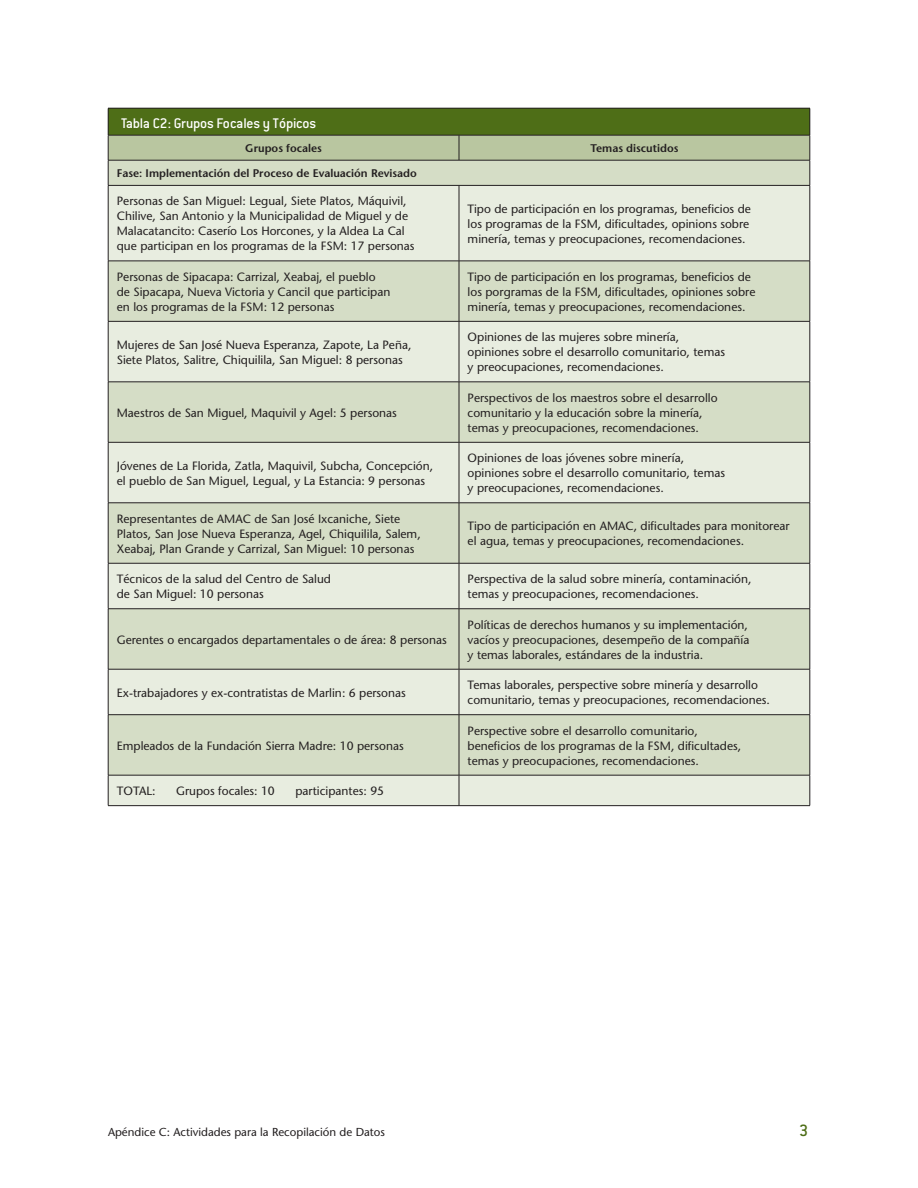
<style>
.page{position:relative;width:918px;height:1188px;background:#fff}
.page>*{position:absolute;margin:0;border:0;box-sizing:border-box;transform-origin:0 0}
.body_text{font:500 18px "Conduit ITC";color:#4e6e17}
.table_head{font:500 15.3px "Conduit ITC";letter-spacing:-.015em;color:#fff}
.table_text{font:12px/15px "Stone Sans";color:#231f20}
.body_text-2{font:11.55px "Stone Sans";color:#231f20}
.table_subhead_one_ro{font:600 11.1px "Stone Sans";color:#231f20}
.table_text_top{font:600 11.1px "Stone Sans";color:#231f20}
</style>
<div class="page">
<svg style="left:109px;top:186px;width:701px;height:619px;background:#dde3d2"></svg>
<hr style="left:459px;top:186px;width:1px;height:75px;background:#231f20">
<hr style="left:459px;top:261px;width:1px;height:60px;background:#231f20">
<hr style="left:459px;top:322px;width:1px;height:60px;background:#231f20">
<hr style="left:459px;top:382px;width:1px;height:60px;background:#231f20">
<hr style="left:459px;top:442px;width:1px;height:61px;background:#231f20">
<hr style="left:459px;top:503px;width:1px;height:60px;background:#231f20">
<hr style="left:459px;top:563px;width:1px;height:46px;background:#231f20">
<hr style="left:459px;top:609px;width:1px;height:60px;background:#231f20">
<hr style="left:459px;top:669px;width:1px;height:46px;background:#231f20">
<hr style="left:459px;top:715px;width:1px;height:60px;background:#231f20">
<hr style="left:459px;top:775px;width:1px;height:30px;background:#231f20">
<svg style="left:108px;top:108px;width:703px;height:77px;background:#98a979"></svg>
<hr style="left:108px;top:185px;width:351px;height:1px;background:#231f20">
<hr style="left:108px;top:186px;width:1px;height:75px;background:#231f20">
<hr style="left:459px;top:185px;width:351px;height:1px;background:#231f20">
<hr style="left:810px;top:186px;width:1px;height:75px;background:#231f20">
<hr style="left:108px;top:322px;width:1px;height:60px;background:#231f20">
<hr style="left:810px;top:322px;width:1px;height:60px;background:#231f20">
<hr style="left:108px;top:442px;width:1px;height:61px;background:#231f20">
<hr style="left:810px;top:442px;width:1px;height:61px;background:#231f20">
<hr style="left:108px;top:563px;width:1px;height:46px;background:#231f20">
<hr style="left:810px;top:563px;width:1px;height:46px;background:#231f20">
<hr style="left:108px;top:669px;width:1px;height:46px;background:#231f20">
<hr style="left:810px;top:669px;width:1px;height:46px;background:#231f20">
<hr style="left:108px;top:775px;width:1px;height:30px;background:#231f20">
<hr style="left:810px;top:775px;width:1px;height:30px;background:#231f20">
<hr style="left:108px;top:805px;width:351px;height:1px;background:#231f20">
<hr style="left:459px;top:805px;width:351px;height:1px;background:#231f20">
<hr style="left:108px;top:261px;width:351px;height:1px;background:#231f20">
<hr style="left:108px;top:261px;width:1px;height:60px;background:#231f20">
<hr style="left:459px;top:261px;width:351px;height:1px;background:#231f20">
<hr style="left:810px;top:261px;width:1px;height:60px;background:#231f20">
<hr style="left:108px;top:321px;width:351px;height:1px;background:#231f20">
<hr style="left:459px;top:321px;width:351px;height:1px;background:#231f20">
<hr style="left:108px;top:382px;width:351px;height:1px;background:#231f20">
<hr style="left:108px;top:382px;width:1px;height:60px;background:#231f20">
<hr style="left:459px;top:382px;width:351px;height:1px;background:#231f20">
<hr style="left:810px;top:382px;width:1px;height:60px;background:#231f20">
<hr style="left:108px;top:442px;width:351px;height:1px;background:#231f20">
<hr style="left:459px;top:442px;width:351px;height:1px;background:#231f20">
<hr style="left:108px;top:503px;width:351px;height:1px;background:#231f20">
<hr style="left:108px;top:503px;width:1px;height:60px;background:#231f20">
<hr style="left:459px;top:503px;width:351px;height:1px;background:#231f20">
<hr style="left:810px;top:503px;width:1px;height:60px;background:#231f20">
<hr style="left:108px;top:563px;width:351px;height:1px;background:#231f20">
<hr style="left:459px;top:563px;width:351px;height:1px;background:#231f20">
<hr style="left:108px;top:608px;width:351px;height:1px;background:#231f20">
<hr style="left:108px;top:609px;width:1px;height:60px;background:#231f20">
<hr style="left:459px;top:608px;width:351px;height:1px;background:#231f20">
<hr style="left:810px;top:609px;width:1px;height:60px;background:#231f20">
<hr style="left:108px;top:669px;width:351px;height:1px;background:#231f20">
<hr style="left:459px;top:669px;width:351px;height:1px;background:#231f20">
<hr style="left:108px;top:714px;width:351px;height:1px;background:#231f20">
<hr style="left:108px;top:715px;width:1px;height:60px;background:#231f20">
<hr style="left:459px;top:714px;width:351px;height:1px;background:#231f20">
<hr style="left:810px;top:715px;width:1px;height:60px;background:#231f20">
<hr style="left:108px;top:775px;width:351px;height:1px;background:#231f20">
<hr style="left:459px;top:775px;width:351px;height:1px;background:#231f20">
<p class="table_head" style="left:121px;top:114px;width:196px">Tabla C2: Grupos Focales y Tópicos</p>
<p class="table_text_top" style="left:245px;top:141px;width:78px">Grupos focales</p>
<p class="table_text_top" style="left:590px;top:141px;width:90px">Temas discutidos</p>
<p class="table_subhead_one_ro" style="left:117px;top:166px;width:302px">Fase: Implementación del Proceso de Evaluación Revisado</p>
<p class="table_text" style="left:117px;top:194px;width:299px">Personas de San Miguel: Legual, Siete Platos, Máquivil, Chilive, San Antonio y la Municipalidad de Miguel y de Malacatancito: Caserío Los Horcones, y la Aldea La Cal que participan en los programas de la FSM: 17 personas</p>
<p class="table_text" style="left:468px;top:201px;width:285px">Tipo de participación en los programas, beneficios de los programas de la FSM, dificultades, opinions sobre minería, temas y preocupaciones, recomendaciones.</p>
<p class="table_text" style="left:117px;top:269px;width:275px">Personas de Sipacapa: Carrizal, Xeabaj, el pueblo de Sipacapa, Nueva Victoria y Cancil que participan en los programas de la FSM: 12 personas</p>
<p class="table_text" style="left:468px;top:269px;width:289px">Tipo de participación en los programas, beneficios de los porgramas de la FSM, dificultades, opiniones sobre minería, temas y preocupaciones, recomendaciones.</p>
<p class="table_text" style="left:117px;top:337px;width:296px">Mujeres de San José Nueva Esperanza, Zapote, La Peña,<br>Siete Platos, Salitre, Chiquilila, San Miguel: 8 personas</p>
<p class="table_text" style="left:468px;top:330px;width:259px">Opiniones de las mujeres sobre minería, opiniones sobre el desarrollo comunitario, temas y preocupaciones, recomendaciones.</p>
<p class="table_text" style="left:117px;top:405px;width:282px">Maestros de San Miguel, Maquivil y Agel: 5 personas</p>
<p class="table_text" style="left:468px;top:390px;width:252px">Perspectivos de los maestros sobre el desarrollo comunitario y la educación sobre la minería, temas y preocupaciones, recomendaciones.</p>
<p class="table_text" style="left:117px;top:458px;width:318px">Jóvenes de La Florida, Zatla, Maquivil, Subcha, Concepción, el pueblo de San Miguel, Legual, y La Estancia: 9 personas</p>
<p class="table_text" style="left:468px;top:451px;width:259px">Opiniones de loas jóvenes sobre minería, opiniones sobre el desarrollo comunitario, temas y preocupaciones, recomendaciones.</p>
<p class="table_text" style="left:117px;top:511px;width:305px">Representantes de AMAC de San José Ixcaniche, Siete<br>Platos, San Jose Nueva Esperanza, Agel, Chiquilila, Salem,<br>Xeabaj, Plan Grande y Carrizal, San Miguel: 10 personas</p>
<p class="table_text" style="left:468px;top:519px;width:324px">Tipo de participación en AMAC, dificultades para monitorear el agua, temas y preocupaciones, recomendaciones.</p>
<p class="table_text" style="left:117px;top:571px;width:216px">Técnicos de la salud del Centro de Salud de San Miguel: 10 personas</p>
<p class="table_text" style="left:468px;top:571px;width:286px">Perspectiva de la salud sobre minería, contaminación, temas y preocupaciones, recomendaciones.</p>
<p class="table_text" style="left:117px;top:632px;width:332px">Gerentes o encargados departamentales o de área: 8 personas</p>
<p class="table_text" style="left:468px;top:617px;width:283px;text-align:justify">Políticas de derechos humanos y su implementación, vacíos y preocupaciones, desempeño de la compañía y temas laborales, estándares de la industria.</p>
<p class="table_text" style="left:117px;top:685px;width:291px">Ex-trabajadores y ex-contratistas de Marlin: 6 personas</p>
<p class="table_text" style="left:468px;top:677px;width:304px">Temas laborales, perspective sobre minería y desarrollo comunitario, temas y preocupaciones, recomendaciones.</p>
<p class="table_text" style="left:117px;top:738px;width:288px">Empleados de la Fundación Sierra Madre: 10 personas</p>
<p class="table_text" style="left:468px;top:723px;width:275px">Perspective sobre el desarrollo comunitario, beneficios de los programas de la FSM, dificultades, temas y preocupaciones, recomendaciones.</p>
<p class="table_text" style="left:117px;top:783px;width:40px">TOTAL:</p>
<p class="table_text" style="left:176px;top:783px;width:100px">Grupos focales: 10</p>
<p class="table_text" style="left:295px;top:783px;width:90px">participantes: 95</p>
<p class="body_text-2" style="left:108px;top:1124px;width:279px">Apéndice C: Actividades para la Recopilación de Datos</p>
<p class="body_text" style="left:799px;top:1120px;width:11px">3</p>
</div>
